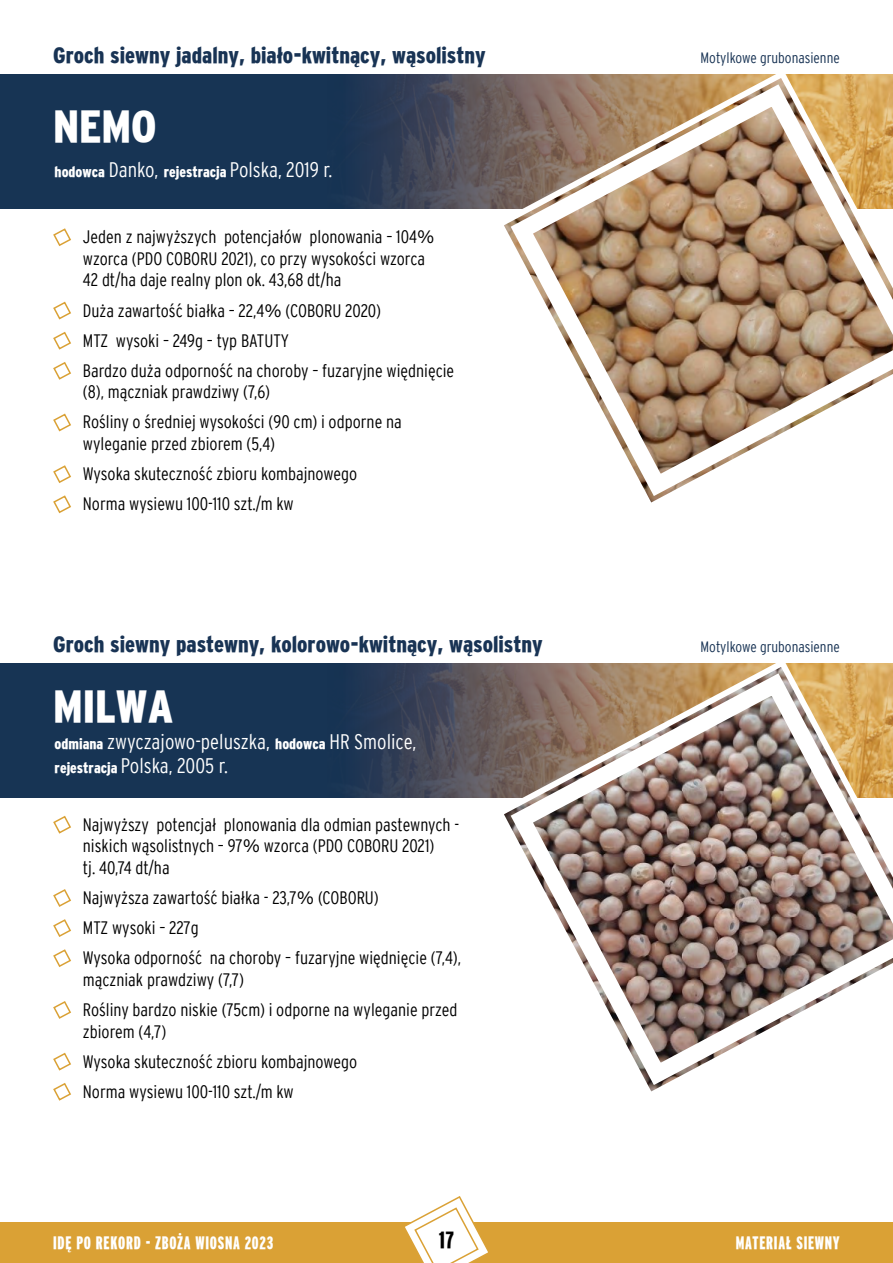
<style>
.page{position:relative;width:893px;height:1263px;background:#fff}
.page>*{position:absolute;margin:0;border:0;box-sizing:border-box;transform-origin:0 0}
.t1{font:900 condensed 45px "Interstate";letter-spacing:-.005em;color:#fff}
.t2{font:900 extra-condensed 23.4px "Interstate";color:#000}
.t3{font:900 condensed 22.5px "Interstate";color:#183354}
.t4{font:300 condensed 21px/24px "Interstate";color:#fff}
.t5{font:300 condensed 18px/30.2px "Interstate";color:#000}
.t6{font:900 extra-condensed 18px "Interstate";letter-spacing:.04em;color:#fff}
.t7{font:300 condensed 15px "Interstate";color:#183354}
.s1{font-weight:900;font-size:15px}
.s2{font-stretch:normal}
</style>
<div class="page">
<div style="left:0;top:75px;width:893px;height:133px;background:#173454"></div>
<img style="left:353px;top:75px;width:143px;height:133px">
<div style="left:0;top:664px;width:893px;height:133px;background:#173454"></div>
<img style="left:353px;top:664px;width:143px;height:133px">
<svg style="left:499px;top:74px;width:394px;height:429px"></svg>
<img style="left:499px;top:663px;width:394px;height:429px">
<svg style="left:53px;top:228px;width:18px;height:18px"></svg>
<svg style="left:53px;top:301px;width:18px;height:19px"></svg>
<svg style="left:53px;top:331px;width:18px;height:19px"></svg>
<svg style="left:53px;top:362px;width:18px;height:18px"></svg>
<svg style="left:53px;top:413px;width:18px;height:19px"></svg>
<svg style="left:53px;top:465px;width:18px;height:18px"></svg>
<svg style="left:53px;top:495px;width:18px;height:19px"></svg>
<svg style="left:53px;top:815px;width:18px;height:19px"></svg>
<svg style="left:53px;top:889px;width:18px;height:18px"></svg>
<svg style="left:53px;top:919px;width:18px;height:18px"></svg>
<svg style="left:53px;top:949px;width:18px;height:18px"></svg>
<svg style="left:53px;top:1001px;width:18px;height:18px"></svg>
<svg style="left:53px;top:1052px;width:18px;height:19px"></svg>
<svg style="left:53px;top:1083px;width:18px;height:18px"></svg>
<svg style="left:892px;top:75px;width:1px;height:133px"></svg>
<svg style="left:892px;top:664px;width:1px;height:133px"></svg>
<div style="left:0;top:1222px;width:893px;height:41px;background:#daa135"></div>
<svg style="left:405px;top:1196px;width:83px;height:67px"></svg>
<p class="t3" style="left:53px;top:42px;width:434px">Groch siewny jadalny, biało-kwitnący, wąsolistny</p>
<p class="t7" style="left:701px;top:49px;width:141px">Motylkowe grubonasienne</p>
<h1 class="t1" style="left:53px;top:101px;width:105px">NEMO</h1>
<p class="t4" style="left:55px;top:157px;width:279px"><span class="s1">hodowca</span> Danko, <span class="s1">rejestracja</span> Polska, 2019 r.</p>
<p class="t5" style="left:83px;top:226px;width:353px;line-height:21.6px">Jeden z najwyższych potencjałów plonowania – 104<span class="s2">% </span>wzorca (PDO COBORU 2021), co przy wysokości wzorca<br>42 dt/ha daje realny plon ok. 43,68 dt/ha</p>
<p class="t5" style="left:83px;top:295px;width:373px">Duża zawartość białka – 22,4<span class="s2">%</span> (COBORU 2020)<br>MTZ wysoki – 249g – typ BATUTY<br>Bardzo duża odporność na choroby – fuzaryjne więdnięcie</p>
<p class="t5" style="left:83px;top:377px;width:320px">(8), mączniak prawdziwy (7,6)<br>Rośliny o średniej wysokości (90 cm) i odporne na</p>
<p class="t5" style="left:83px;top:428px;width:276px">wyleganie przed zbiorem (5,4)<br>Wysoka skuteczność zbioru kombajnowego<br>Norma wysiewu 100-110 szt./m kw</p>
<p class="t3" style="left:53px;top:631px;width:491px">Groch siewny pastewny, kolorowo-kwitnący, wąsolistny</p>
<p class="t7" style="left:701px;top:638px;width:141px">Motylkowe grubonasienne</p>
<h1 class="t1" style="left:53px;top:680px;width:122px">MILWA</h1>
<p class="t4" style="left:55px;top:729px;width:363px"><span class="s1">odmiana</span> zwyczajowo-peluszka, <span class="s1">hodowca</span> HR Smolice, <span class="s1">rejestracja</span> Polska, 2005 r.</p>
<p class="t5" style="left:83px;top:813px;width:378px;line-height:21.6px">Najwyższy potencjał plonowania dla odmian pastewnych - niskich wąsolistnych – 97<span class="s2">%</span> wzorca (PDO COBORU 2021)<br>tj. 40,74 dt/ha</p>
<p class="t5" style="left:83px;top:882px;width:380px">Najwyższa zawartość białka - 23,7<span class="s2">%</span> (COBORU)<br>MTZ wysoki – 227g<br>Wysoka odporność na choroby – fuzaryjne więdnięcie (7,4),</p>
<p class="t5" style="left:83px;top:964px;width:376px">mączniak prawdziwy (7,7)<br>Rośliny bardzo niskie (75cm) i odporne na wyleganie przed</p>
<p class="t5" style="left:83px;top:1016px;width:276px">zbiorem (4,7)<br>Wysoka skuteczność zbioru kombajnowego<br>Norma wysiewu 100-110 szt./m kw</p>
<p class="t6" style="left:53px;top:1233px;width:222px">IDĘ PO REKORD - ZBOŻA WIOSNA 2023</p>
<p class="t2" style="left:439px;top:1226px;width:16px">17</p>
<p class="t6" style="left:736px;top:1233px;width:8px">MATERIAŁ</p>
<p class="t6" style="left:796px;top:1233px;width:16px">SIEWNY</p>
</div>
